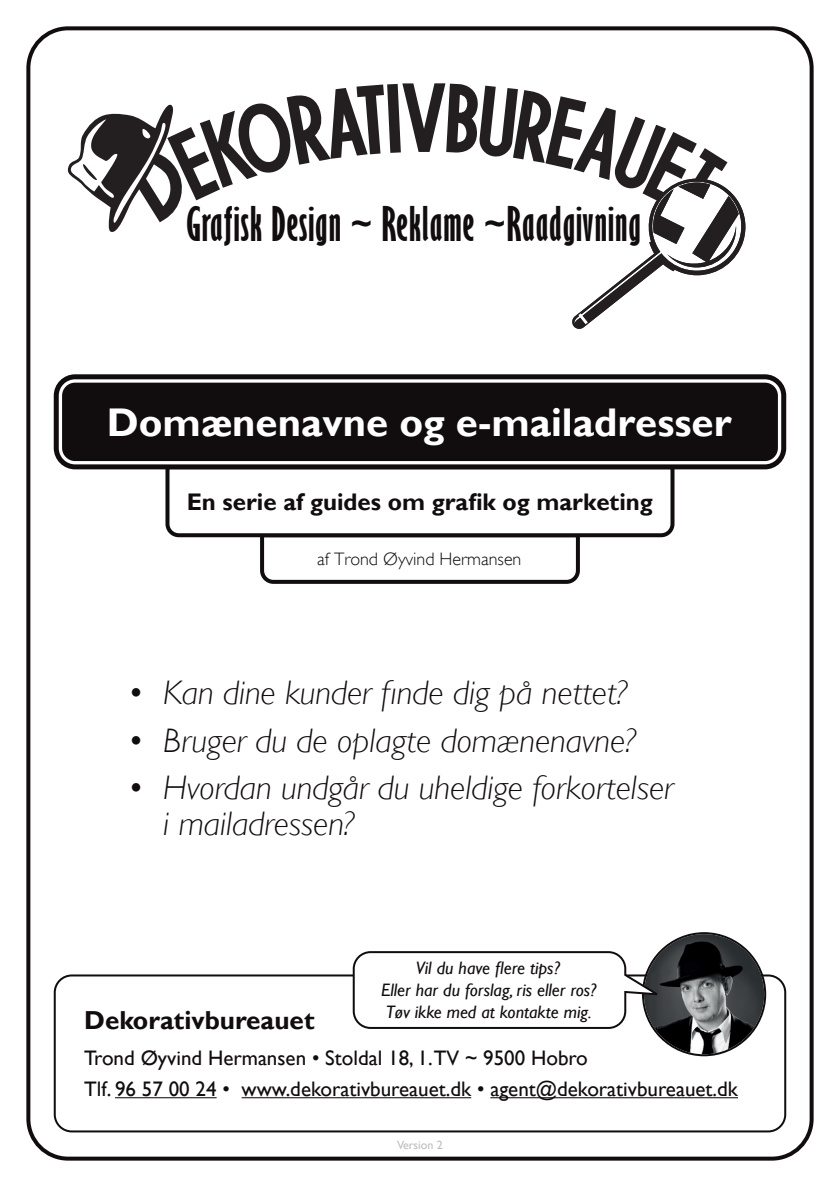
<style>
.page{position:relative;width:840px;height:1191px;background:#fff}
.page>*{position:absolute;margin:0;border:0;box-sizing:border-box;transform-origin:0 0}
.t1{font:700 extra-condensed 44px "Gill Sans";letter-spacing:.025em;color:#110c0e}
.t2{font:700 40px "Gill Sans";color:#fff}
.t3{font:italic 300 34px/36px "Gill Sans";color:#110c0e}
.t4{font:700 26px "Gill Sans";color:#110c0e}
.t5{font:700 24px "Gill Sans";color:#110c0e}
.t6{font:21px/30.8px "Gill Sans";color:#110c0e}
.t7{font:italic 18px/22px "Gill Sans";color:#110c0e;text-align:center}
.t8{font:300 18px "Gill Sans";color:#110c0e}
.t9{font:12px "Gill Sans";color:#bcbdc0}
</style>
<div class="page">
<div style="left:26px;top:26px;width:787px;height:1134px;border:4px solid #110c0e;border-radius:40px"></div>
<svg style="left:163px;top:469px;width:513px;height:115px"></svg>
<svg style="left:67px;top:83px;width:679px;height:246px"></svg>
<div style="left:63px;top:383px;width:713px;height:77px;background:#110c0e;border-radius:12px"></div>
<div style="left:54px;top:374px;width:731px;height:95px;border:5px solid #110c0e;border-radius:19px"></div>
<div style="left:62px;top:383px;width:715px;height:78px;border:2px solid #110c0e;border-radius:12px"></div>
<hr style="left:115px;top:1097px;width:101px;height:1px;background:#110c0e">
<hr style="left:241px;top:1097px;width:230px;height:1px;background:#110c0e">
<hr style="left:490px;top:1097px;width:247px;height:1px;background:#110c0e">
<div style="left:54px;top:974px;width:731px;height:158px;border:2px solid #110c0e;border-radius:17px"></div>
<img style="left:643px;top:934px;width:120px;height:120px;border-radius:60px">
<svg style="left:351px;top:950px;width:313px;height:80px"></svg>
<p class="t1" style="left:186px;top:197px;width:455px">Grafisk Design ~ Reklame ~Raadgivning</p>
<p class="t2" style="left:107px;top:398px;width:626px">Domænenavne og e-mailadresser</p>
<p class="t5" style="left:187px;top:487px;width:467px">En serie af guides om grafik og marketing</p>
<p class="t8" style="left:317px;top:548px;width:206px">af Trond Øyvind Hermansen</p>
<p class="t3" style="left:127px;top:675px;width:500px">• Kan dine kunder finde dig på nettet?</p>
<p class="t3" style="left:127px;top:722px;width:509px">• Bruger du de oplagte domænenavne?</p>
<p class="t3" style="left:163px;top:769px;width:511px;text-indent:-36px">• Hvordan undgår du uheldige forkortelser i mailadressen?</p>
<p class="t7" style="left:381px;top:957px;width:217px">Vil du have flere tips?<br>Eller har du forslag, ris eller ros?<br>Tøv ikke med at kontakte mig.</p>
<p class="t4" style="left:84px;top:1004px;width:232px">Dekorativbureauet</p>
<p class="t6" style="left:84px;top:1043px;width:655px">Trond Øyvind Hermansen • Stoldal 18, 1.TV ~ 9500 Hobro<br>Tlf. 96 57 00 24 • www.dekorativbureauet.dk • agent@dekorativbureauet.dk</p>
<p class="t9" style="left:397px;top:1137px;width:47px">Version 2</p>
</div>
